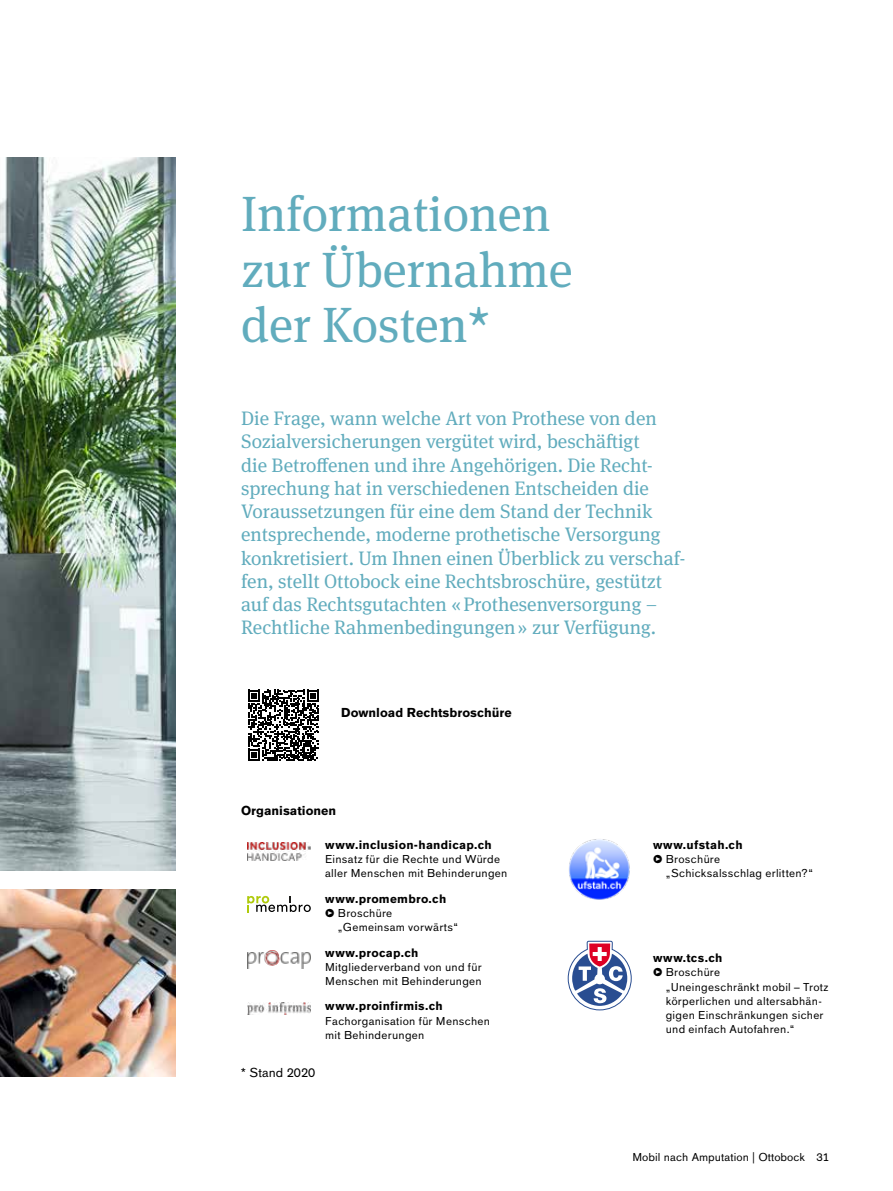
<style>
.page{position:relative;width:893px;height:1191px;background:#fff}
.page>*{position:absolute;margin:0;border:0;box-sizing:border-box;transform-origin:0 0}
.t1{font:49.5px/55.5px "OBO Serif";color:#61acbd}
.t2{font:19.5px/23.2px "OBO Serif";color:#61acbd}
.t3{font:700 12.75px "OBO Sans";color:#000}
.t4{font:12.75px "OBO Sans";color:#000}
.t5{font:700 12px "OBO Sans";letter-spacing:.025em;color:#000}
.t6{font:11.25px/14.2px "OBO Sans";letter-spacing:.025em;color:#000}
.t7{font:11.25px "OBO Sans";letter-spacing:.005em;color:#000}
.s1{font-family:"OBO Serif"}
</style>
<div class="page">
<svg style="left:248px;top:689px;width:71px;height:72px"></svg>
<img style="left:0;top:158px;width:176px;height:712px">
<img style="left:0;top:889px;width:176px;height:187px">
<img style="left:247px;top:842px;width:64px;height:18px">
<img style="left:569px;top:839px;width:61px;height:45px">
<svg style="left:247px;top:896px;width:64px;height:16px"></svg>
<img style="left:247px;top:950px;width:64px;height:18px">
<svg style="left:567px;top:884px;width:65px;height:126px"></svg>
<img style="left:247px;top:1002px;width:64px;height:12px">
<h1 class="t1" style="left:241px;top:186px;width:333px">Informationen zur Übernahme der Kosten*</h1>
<p class="t2" style="left:241px;top:407px;width:446px">Die Frage, wann welche Art von Prothese von den Sozialversicherungen vergütet wird, beschäftigt<br>die Betroffenen und ihre Angehörigen. Die Recht&shy;sprechung hat in verschiedenen Entscheiden die Voraussetzungen für eine dem Stand der Technik entsprechende, moderne prothetische Versorgung konkretisiert. Um Ihnen einen Überblick zu verschaf&shy;fen, stellt Ottobock eine Rechtsbroschüre, gestützt auf das Rechtsgutachten «Prothesenversorgung – Rechtliche Rahmenbedingungen» zur Verfügung.</p>
<p class="t3" style="left:341px;top:705px;width:172px">Download Rechtsbroschüre</p>
<p class="t3" style="left:241px;top:803px;width:97px">Organisationen</p>
<p class="t5" style="left:325px;top:837px;width:168px">www.inclusion-handicap.ch</p>
<p class="t6" style="left:325px;top:852px;width:184px">Einsatz für die Rechte und Würde aller Menschen mit Behinderungen</p>
<p class="t5" style="left:325px;top:891px;width:123px">www.promembro.ch</p>
<p class="t6" style="left:338px;top:906px;width:122px;text-indent:-13px"><span class="s1">•</span> Broschüre „Gemeinsam vorwärts“</p>
<p class="t5" style="left:325px;top:945px;width:95px">www.procap.ch</p>
<p class="t6" style="left:325px;top:959px;width:158px">Mitgliederverband von und für<br>Menschen mit Behinderungen</p>
<p class="t4" style="left:241px;top:1064px;width:76px">* Stand 2020</p>
<p class="t5" style="left:325px;top:999px;width:119px">www.proinfirmis.ch</p>
<p class="t6" style="left:325px;top:1013px;width:166px">Fachorganisation für Menschen mit Behinderungen</p>
<p class="t5" style="left:653px;top:837px;width:91px">www.ufstah.ch</p>
<p class="t6" style="left:666px;top:852px;width:149px;text-indent:-13px"><span class="s1">•</span> Broschüre „Schicksalsschlag erlitten?“</p>
<p class="t5" style="left:653px;top:951px;width:71px">www.tcs.ch</p>
<p class="t6" style="left:666px;top:965px;width:164px;text-indent:-13px"><span class="s1">•</span> Broschüre<br>„Uneingeschränkt mobil – Trotz körperlichen und altersabhän&shy;gigen Einschränkungen sicher und einfach Autofahren.“</p>
<p class="t7" style="left:632px;top:1150px;width:198px">Mobil nach Amputation | Ottobock 31</p>
</div>
